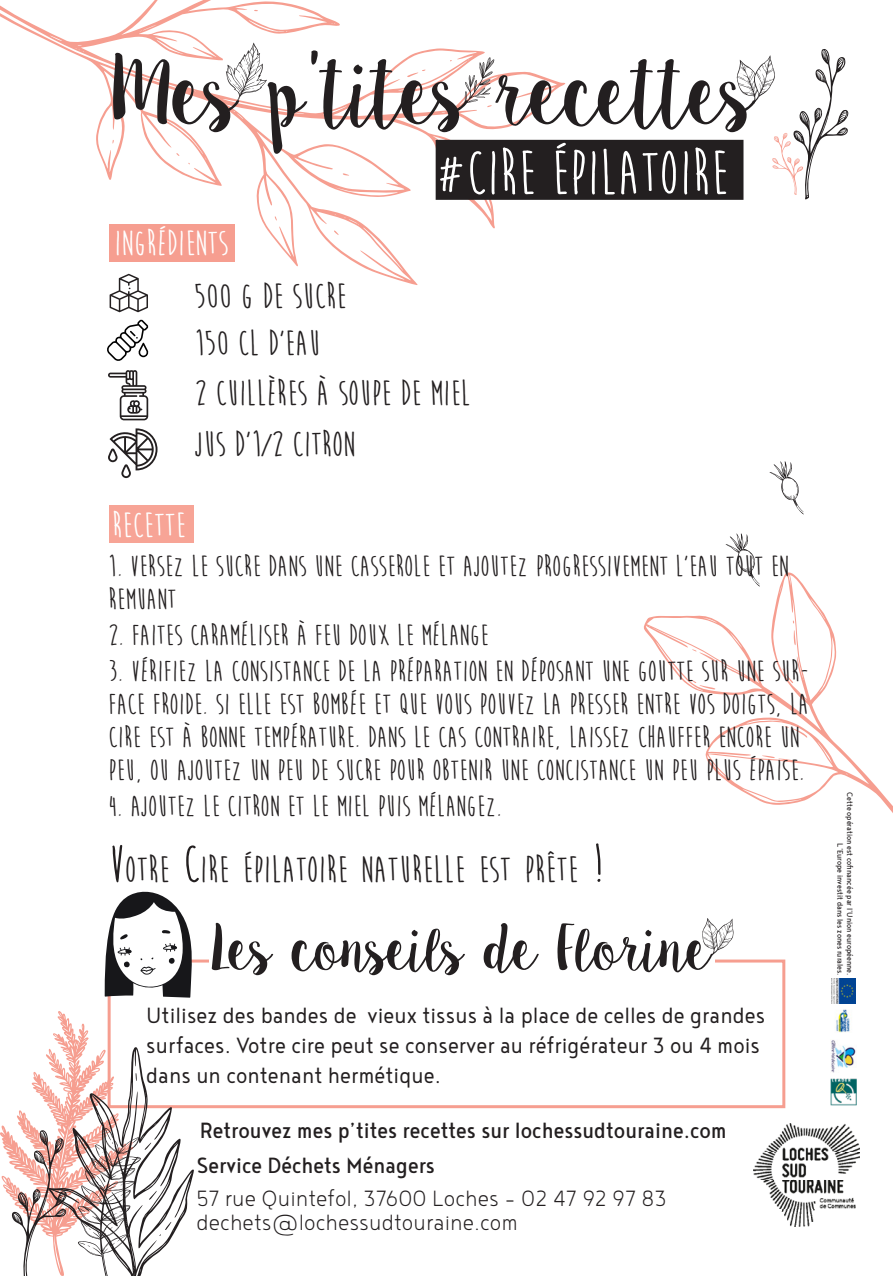
<style>
.page{position:relative;width:893px;height:1276px;background:#fff}
.page>*{position:absolute;margin:0;border:0;box-sizing:border-box;transform-origin:0 0}
.t1{font:90px "Sweet Pea";letter-spacing:-.08em;color:#231f20}
.t2{font:700 63.6px "Moon Flower";color:#fff}
.t3{font:60.3px "Sweet Pea";letter-spacing:-.07em;color:#231f20}
.t4{font:700 37.8px "Moon Flower";color:#231f20}
.t5{font:700 36px "Moon Flower";color:#231f20}
.t6{font:700 36px "Moon Flower";color:#fff}
.t7{font:700 30px/33px "Moon Flower";color:#231f20}
.t8{font:300 27px/30px "Noyh Slim";color:#231f20}
.t9{font:27px "Noyh Slim";color:#231f20}
.t10{font:300 27px "Noyh Slim";color:#231f20}
.t11{font:9.6px/9.6px "Noyh Slim";color:#231f20;text-align:right}
.s1{font-size:54px}
</style>
<div class="page">
<div style="left:108px;top:959px;width:677px;height:149px;border:3px solid #f69e90"></div>
<div style="left:209px;top:958px;width:506px;height:11px;background:#fff"></div>
<svg style="left:643px;top:572px;width:250px;height:241px"></svg>
<svg style="left:692px;top:649px;width:27px;height:14px"></svg>
<svg style="left:691px;top:679px;width:25px;height:11px"></svg>
<svg style="left:793px;top:620px;width:3px;height:26px"></svg>
<svg style="left:782px;top:668px;width:11px;height:16px"></svg>
<svg style="left:784px;top:726px;width:24px;height:12px"></svg>
<svg style="left:762px;top:755px;width:13px;height:3px"></svg>
<div style="left:110px;top:506px;width:84px;height:37px;background:#f7a496"></div>
<img style="left:753px;top:1123px;width:107px;height:103px">
<svg style="left:726px;top:533px;width:34px;height:54px"></svg>
<svg style="left:769px;top:461px;width:35px;height:53px"></svg>
<svg style="left:0;top:1011px;width:194px;height:265px"></svg>
<svg style="left:0;top:0;width:567px;height:285px"></svg>
<svg style="left:334px;top:230px;width:5px;height:6px"></svg>
<svg style="left:407px;top:69px;width:19px;height:8px"></svg>
<svg style="left:343px;top:173px;width:6px;height:3px"></svg>
<svg style="left:274px;top:216px;width:3px;height:5px"></svg>
<svg style="left:176px;top:153px;width:4px;height:3px"></svg>
<div style="left:436px;top:140px;width:307px;height:60px;background:#231f20"></div>
<svg style="left:737px;top:49px;width:112px;height:150px"></svg>
<svg style="left:226px;top:43px;width:41px;height:61px"></svg>
<svg style="left:450px;top:57px;width:44px;height:53px"></svg>
<svg style="left:105px;top:891px;width:93px;height:106px"></svg>
<svg style="left:702px;top:918px;width:32px;height:37px"></svg>
<svg style="left:108px;top:428px;width:50px;height:50px"></svg>
<svg style="left:107px;top:319px;width:42px;height:42px"></svg>
<svg style="left:110px;top:274px;width:38px;height:38px"></svg>
<svg style="left:108px;top:370px;width:40px;height:50px"></svg>
<img style="left:832px;top:978px;width:24px;height:25px">
<img style="left:836px;top:1009px;width:14px;height:24px">
<img style="left:831px;top:1040px;width:25px;height:32px">
<img style="left:831px;top:1078px;width:25px;height:28px">
<p class="t1" style="left:111px;top:39px;width:647px">Mes p’tites recettes</p>
<p class="t2" style="left:436px;top:140px;width:294px">#CIRE ÉPILATOIRE</p>
<p class="t6" style="left:114px;top:225px;width:116px">INGRÉDIENTS</p>
<p class="t5" style="left:195px;top:277px;width:153px">500 G DE SUCRE</p>
<p class="t5" style="left:195px;top:324px;width:127px">150 CL D’EAU</p>
<p class="t5" style="left:195px;top:374px;width:277px">2 CUILLÈRES À SOUPE DE MIEL</p>
<p class="t5" style="left:195px;top:426px;width:162px">JUS D’1/2 CITRON</p>
<p class="t6" style="left:112px;top:507px;width:75px">RECETTE</p>
<p class="t7" style="left:108px;top:549px;width:682px">1. VERSEZ LE SUCRE DANS UNE CASSEROLE ET AJOUTEZ PROGRESSIVEMENT L’EAU TOUT EN<br>REMUANT</p>
<p class="t7" style="left:108px;top:618px;width:382px">2. FAITES CARAMÉLISER À FEU DOUX LE MÉLANGE</p>
<p class="t7" style="left:108px;top:654px;width:702px">3. VÉRIFIEZ LA CONSISTANCE DE LA PRÉPARATION EN DÉPOSANT UNE GOUTTE SUR UNE SUR-FACE FROIDE. SI ELLE EST BOMBÉE ET QUE VOUS POUVEZ LA PRESSER ENTRE VOS DOIGTS, LA CIRE EST À BONNE TEMPÉRATURE. DANS LE CAS CONTRAIRE, LAISSEZ CHAUFFER ENCORE UN PEU, OU AJOUTEZ UN PEU DE SUCRE POUR OBTENIR UNE CONCISTANCE UN PEU PLUS ÉPAISE.</p>
<p class="t7" style="left:108px;top:789px;width:395px">4. AJOUTEZ LE CITRON ET LE MIEL PUIS MÉLANGEZ.</p>
<p class="t4" style="left:108px;top:849px;width:496px"><span class="s1">V</span>OTRE <span class="s1">C</span>IRE ÉPILATOIRE NATURELLE EST PRÊTE <span class="s1">!</span></p>
<p class="t3" style="left:210px;top:913px;width:504px">Les conseils de Florine</p>
<p class="t8" style="left:146px;top:1000px;width:620px">Utilisez des bandes de vieux tissus à la place de celles de grandes surfaces. Votre cire peut se conserver au réfrigérateur 3 ou 4 mois dans un contenant hermétique.</p>
<p class="t9" style="left:200px;top:1115px;width:528px">Retrouvez mes p’tites recettes sur lochessudtouraine.com</p>
<p class="t9" style="left:197px;top:1150px;width:240px">Service Déchets Ménagers</p>
<p class="t10" style="left:197px;top:1183px;width:472px">57 rue Quintefol, 37600 Loches - 02 47 92 97 83</p>
<p class="t10" style="left:197px;top:1207px;width:323px">dechets@lochessudtouraine.com</p>
<p class="t11" style="left:855px;top:792px;width:185px;rotate:90deg">Cette opération est cofinancée par l’Union européenne.<br>L’Europe investit dans les zones rurales.</p>
</div>
